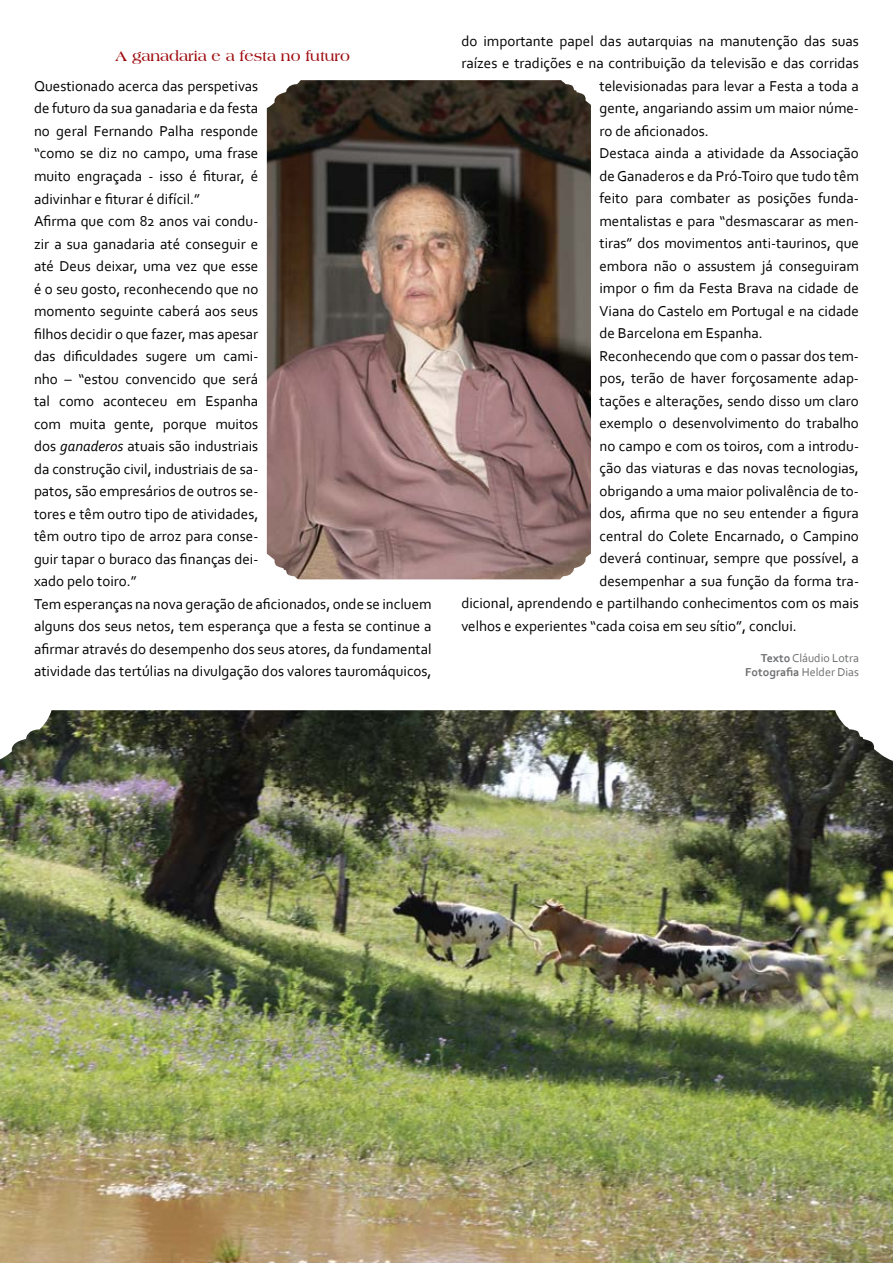
<style>
.page{position:relative;width:893px;height:1263px;background:#fff}
.page>*{position:absolute;margin:0;border:0;box-sizing:border-box;transform-origin:0 0}
.t1{font:15px/22.5px "Corbel";color:#000}
.t2{font:700 15px "Americana BT";color:#9e0b0f}
.t3{font:12px/14.4px "Corbel";color:#6d6e71;text-align:right}
.s1{font-style:italic}
.s2{font-weight:700}
</style>
<div class="page">
<img style="left:0;top:710px;width:893px;height:553px">
<img style="left:267px;top:80px;width:324px;height:499px">
<p class="t2" style="left:116px;top:47px;width:236px">A ganadaria e a festa no futuro</p>
<p class="t1" style="left:34px;top:74px;width:399px">Questionado acerca das perspetivas<br>de futuro da sua ganadaria e da festa<br>no geral Fernando Palha responde<br>“como se diz no campo, uma frase<br>muito engraçada - isso é fiturar, é<br>adivinhar e fiturar é difícil.”<br>Afirma que com 82 anos vai condu-<br>zir a sua ganadaria até conseguir e<br>até Deus deixar, uma vez que esse<br>é o seu gosto, reconhecendo que no<br>momento seguinte caberá aos seus<br>filhos decidir o que fazer, mas apesar<br>das dificuldades sugere um cami-<br>nho – “estou convencido que será<br>tal como aconteceu em Espanha<br>com muita gente, porque muitos<br>dos <span class="s1">ganaderos</span> atuais são industriais<br>da construção civil, industriais de sa-<br>patos, são empresários de outros se-<br>tores e têm outro tipo de atividades,<br>têm outro tipo de arroz para conse-<br>guir tapar o buraco das finanças dei-<br>xado pelo toiro.”<br>Tem esperanças na nova geração de aficionados, onde se incluem alguns dos seus netos, tem esperança que a festa se continue a afirmar através do desempenho dos seus atores, da fundamental atividade das tertúlias na divulgação dos valores tauromáquicos,</p>
<p class="t1" style="left:461px;top:29px;width:399px">do importante papel das autarquias na manutenção das suas</p>
<p class="t1" style="left:461px;top:52px;width:399px">raízes e tradições e na contribuição da televisão e das corridas</p>
<p class="t1" style="left:599px;top:74px;width:261px">televisionadas para levar a Festa a toda a</p>
<p class="t1" style="left:599px;top:97px;width:261px">gente, angariando assim um maior núme-</p>
<p class="t1" style="left:599px;top:119px;width:111px">ro de aficionados.</p>
<p class="t1" style="left:599px;top:142px;width:261px">Destaca ainda a atividade da Associação</p>
<p class="t1" style="left:599px;top:164px;width:261px">de Ganaderos e da Pró-Toiro que tudo têm</p>
<p class="t1" style="left:599px;top:187px;width:261px">feito para combater as posições funda-</p>
<p class="t1" style="left:599px;top:209px;width:261px">mentalistas e para “desmascarar as men-</p>
<p class="t1" style="left:599px;top:232px;width:261px">tiras” dos movimentos anti-taurinos, que</p>
<p class="t1" style="left:599px;top:254px;width:261px">embora não o assustem já conseguiram</p>
<p class="t1" style="left:599px;top:277px;width:261px">impor o fim da Festa Brava na cidade de</p>
<p class="t1" style="left:599px;top:299px;width:261px">Viana do Castelo em Portugal e na cidade</p>
<p class="t1" style="left:599px;top:322px;width:165px">de Barcelona em Espanha.</p>
<p class="t1" style="left:599px;top:344px;width:261px">Reconhecendo que com o passar dos tem-</p>
<p class="t1" style="left:599px;top:367px;width:261px">pos, terão de haver forçosamente adap-</p>
<p class="t1" style="left:599px;top:389px;width:261px">tações e alterações, sendo disso um claro</p>
<p class="t1" style="left:599px;top:412px;width:261px">exemplo o desenvolvimento do trabalho</p>
<p class="t1" style="left:599px;top:434px;width:261px">no campo e com os toiros, com a introdu-</p>
<p class="t1" style="left:599px;top:457px;width:261px">ção das viaturas e das novas tecnologias,</p>
<p class="t1" style="left:599px;top:479px;width:261px">obrigando a uma maior polivalência de to-</p>
<p class="t1" style="left:599px;top:502px;width:261px">dos, afirma que no seu entender a figura</p>
<p class="t1" style="left:599px;top:524px;width:261px">central do Colete Encarnado, o Campino</p>
<p class="t1" style="left:599px;top:547px;width:261px">deverá continuar, sempre que possível, a</p>
<p class="t1" style="left:599px;top:569px;width:261px">desempenhar a sua função da forma tra-</p>
<p class="t1" style="left:461px;top:592px;width:399px">dicional, aprendendo e partilhando conhecimentos com os mais</p>
<p class="t1" style="left:461px;top:614px;width:337px">velhos e experientes “cada coisa em seu sítio”, conclui.</p>
<p class="t3" style="left:745px;top:650px;width:115px"><span class="s2">Texto</span> Cláudio Lotra<br><span class="s2">Fotografia</span> Helder Dias</p>
</div>
